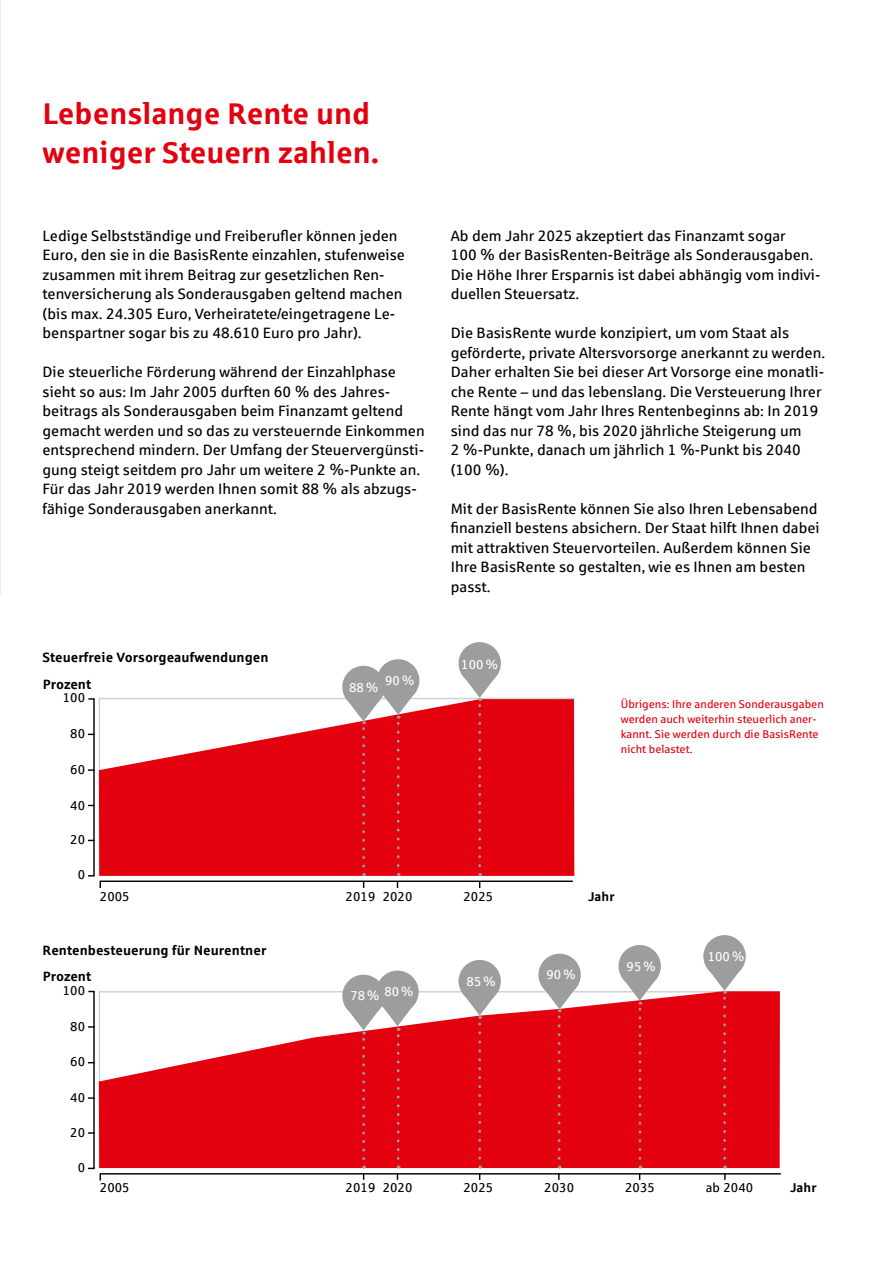
<style>
.page{position:relative;width:893px;height:1263px;background:#fff}
.page>*{position:absolute;margin:0;border:0;box-sizing:border-box;transform-origin:0 0}
.t1{font:700 30px/39px "Sparkasse Rg";color:#e3000f}
.t2{font:15px/19.5px "Sparkasse Rg";color:#000}
.t3{font:700 13.5px/26.1px "Sparkasse Rg";letter-spacing:.005em;color:#000}
.t4{font:12.9px "Sparkasse Rg";letter-spacing:.005em;color:#000}
.t5{font:12.9px "Sparkasse Rg";letter-spacing:.005em;color:#fff}
.t6{font:700 12.9px "Sparkasse Rg";letter-spacing:.005em;color:#000}
.t7{font:11.25px/15px "Sparkasse Rg";color:#e3000f}
</style>
<div class="page">
<svg style="left:88px;top:769px;width:7px;height:2px"></svg>
<svg style="left:99px;top:699px;width:476px;height:177px;fill:#e3000f"></svg>
<div style="left:458px;top:642px;width:43px;height:42px;background:#9c9d9d;border-radius:50%"></div>
<svg style="left:461px;top:674px;width:37px;height:192px"></svg>
<svg style="left:99px;top:873px;width:475px;height:15px"></svg>
<div style="left:377px;top:659px;width:42px;height:43px;background:#9c9d9d;border-radius:50%"></div>
<svg style="left:88px;top:1026px;width:7px;height:2px"></svg>
<svg style="left:88px;top:1097px;width:7px;height:2px"></svg>
<svg style="left:88px;top:1132px;width:7px;height:2px"></svg>
<svg style="left:99px;top:991px;width:681px;height:174px;fill:#e3000f"></svg>
<svg style="left:99px;top:1165px;width:682px;height:16px"></svg>
<div style="left:376px;top:970px;width:43px;height:43px;background:#9c9d9d;border-radius:50%"></div>
<div style="left:458px;top:960px;width:43px;height:42px;background:#9c9d9d;border-radius:50%"></div>
<svg style="left:461px;top:992px;width:37px;height:166px"></svg>
<div style="left:538px;top:954px;width:43px;height:42px;background:#9c9d9d;border-radius:50%"></div>
<svg style="left:541px;top:985px;width:37px;height:173px"></svg>
<div style="left:618px;top:945px;width:43px;height:42px;background:#9c9d9d;border-radius:50%"></div>
<svg style="left:621px;top:977px;width:37px;height:181px"></svg>
<div style="left:703px;top:935px;width:43px;height:42px;background:#9c9d9d;border-radius:50%"></div>
<svg style="left:706px;top:967px;width:37px;height:191px"></svg>
<img style="left:0;top:0;width:1px;height:596px">
<div style="left:342px;top:666px;width:43px;height:42px;background:#9c9d9d;border-radius:50%"></div>
<svg style="left:345px;top:691px;width:72px;height:175px"></svg>
<div style="left:342px;top:975px;width:43px;height:42px;background:#9c9d9d;border-radius:50%"></div>
<svg style="left:345px;top:1002px;width:71px;height:157px"></svg>
<h1 class="t1" style="left:43px;top:93px;width:338px">Lebenslange Rente und weniger Steuern zahlen.</h1>
<p class="t2" style="left:43px;top:225px;width:364px">Ledige Selbstständige und Freiberufler können jeden Euro, den sie in die BasisRente einzahlen, stufenweise zusammen mit ihrem Beitrag zur gesetzlichen Ren&shy;tenversicherung als Sonderausgaben geltend machen (bis max. 24.305 Euro, Verheiratete/eingetragene Le&shy;benspartner sogar bis zu 48.610 Euro pro Jahr).</p>
<p class="t2" style="left:43px;top:362px;width:384px">Die steuerliche Förderung während der Einzahlphase sieht so aus: Im Jahr 2005 durften 60 % des Jahres&shy;beitrags als Sonderausgaben beim Finanzamt geltend gemacht werden und so das zu versteuernde Einkommen entsprechend mindern. Der Umfang der Steuervergünsti&shy;gung steigt seitdem pro Jahr um weitere 2 %-Punkte an.<br>Für das Jahr 2019 werden Ihnen somit 88 % als abzugs&shy;fähige Sonderausgaben anerkannt.</p>
<p class="t3" style="left:43px;top:643px;width:228px">Steuerfreie Vorsorgeaufwendungen</p>
<p class="t3" style="left:43px;top:671px;width:50px">Prozent</p>
<p class="t4" style="left:63px;top:690px;width:24px">100</p>
<p class="t4" style="left:70px;top:725px;width:16px">80</p>
<p class="t4" style="left:70px;top:761px;width:16px">60</p>
<p class="t4" style="left:70px;top:797px;width:16px">40</p>
<p class="t4" style="left:70px;top:832px;width:16px">20</p>
<p class="t4" style="left:78px;top:867px;width:9px">0</p>
<p class="t5" style="left:349px;top:679px;width:31px">88%</p>
<p class="t5" style="left:385px;top:672px;width:31px">90%</p>
<p class="t2" style="left:451px;top:225px;width:371px">Ab dem Jahr 2025 akzeptiert das Finanzamt sogar<br>100 % der BasisRenten-Beiträge als Sonderausgaben.<br>Die Höhe Ihrer Ersparnis ist dabei abhängig vom indivi&shy;duellen Steuersatz.</p>
<p class="t2" style="left:451px;top:323px;width:376px">Die BasisRente wurde konzipiert, um vom Staat als geförderte, private Altersvorsorge anerkannt zu werden.<br>Daher erhalten Sie bei dieser Art Vorsorge eine monatli&shy;che Rente – und das lebenslang. Die Versteuerung Ihrer Rente hängt vom Jahr Ihres Rentenbeginns ab: In 2019 sind das nur 78 %, bis 2020 jährliche Steigerung um<br>2 %-Punkte, danach um jährlich 1 %-Punkt bis 2040 (100 %).</p>
<p class="t2" style="left:451px;top:498px;width:371px">Mit der BasisRente können Sie also Ihren Lebensabend finanziell bestens absichern. Der Staat hilft Ihnen dabei mit attraktiven Steuervorteilen. Außerdem können Sie Ihre BasisRente so gestalten, wie es Ihnen am besten passt.</p>
<p class="t5" style="left:461px;top:656px;width:38px">100%</p>
<p class="t7" style="left:621px;top:696px;width:205px">Übrigens: Ihre anderen Sonderausgaben werden auch weiterhin steuerlich aner&shy;kannt. Sie werden durch die BasisRente nicht belastet.</p>
<p class="t4" style="left:100px;top:889px;width:31px">2005</p>
<p class="t4" style="left:346px;top:889px;width:68px">2019 2020</p>
<p class="t4" style="left:463px;top:889px;width:31px">2025</p>
<p class="t6" style="left:588px;top:889px;width:28px">Jahr</p>
<p class="t3" style="left:43px;top:937px;width:225px">Rentenbesteuerung für Neurentner<br>Prozent</p>
<p class="t4" style="left:63px;top:982px;width:24px">100</p>
<p class="t4" style="left:70px;top:1018px;width:16px">80</p>
<p class="t4" style="left:70px;top:1054px;width:16px">60</p>
<p class="t4" style="left:70px;top:1090px;width:16px">40</p>
<p class="t4" style="left:70px;top:1124px;width:16px">20</p>
<p class="t4" style="left:78px;top:1159px;width:9px">0</p>
<p class="t5" style="left:384px;top:984px;width:31px">80%</p>
<p class="t5" style="left:350px;top:988px;width:31px">78%</p>
<p class="t5" style="left:467px;top:973px;width:31px">85%</p>
<p class="t5" style="left:546px;top:967px;width:31px">90%</p>
<p class="t5" style="left:627px;top:958px;width:31px">95%</p>
<p class="t5" style="left:708px;top:948px;width:38px">100%</p>
<p class="t4" style="left:100px;top:1180px;width:31px">2005</p>
<p class="t4" style="left:346px;top:1180px;width:68px">2019 2020</p>
<p class="t4" style="left:463px;top:1180px;width:31px">2025</p>
<p class="t4" style="left:544px;top:1180px;width:31px">2030</p>
<p class="t4" style="left:625px;top:1180px;width:31px">2035</p>
<p class="t4" style="left:706px;top:1180px;width:49px">ab 2040</p>
<p class="t6" style="left:790px;top:1179px;width:28px">Jahr</p>
</div>
